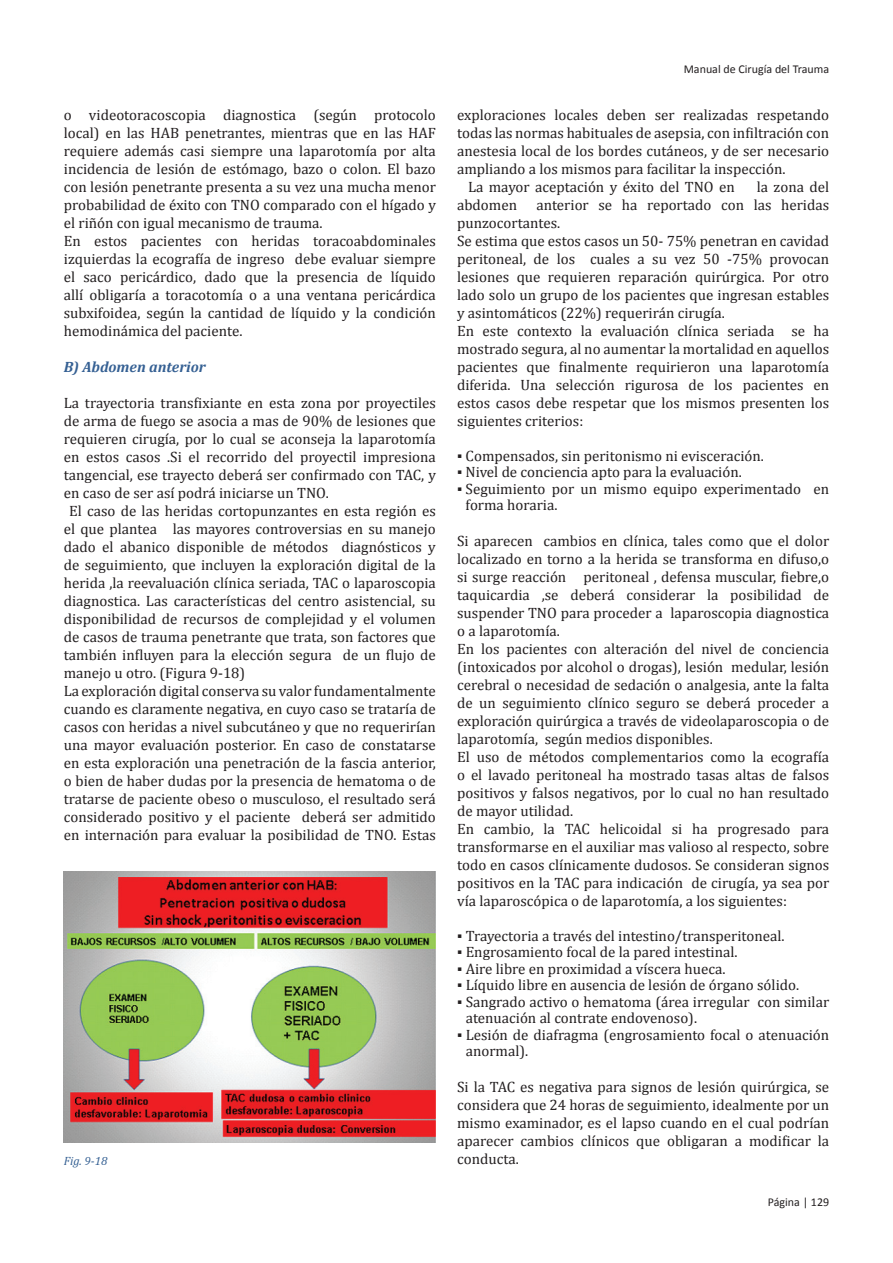
<style>
.page{position:relative;width:893px;height:1263px;background:#fff}
.page>*{position:absolute;margin:0;border:0;box-sizing:border-box;transform-origin:0 0}
.t1{font:15px/18px "Cambria";color:#231f20}
.t2{font:italic 700 15px "Cambria";color:#356093}
.t3{font:12px "Calibri";color:#231f20}
.t4{font:italic 12px "Cambria";color:#356093}
.s1{font-family:"Calibri"}
</style>
<div class="page">
<img style="left:64px;top:872px;width:371px;height:271px">
<p class="t1" style="left:64px;top:106px;width:374px">o videotoracoscopia diagnostica (según protocolo local) en las HAB penetrantes, mientras que en las HAF requiere además casi siempre una laparotomía por alta incidencia de lesión de estómago, bazo o colon. El bazo con lesión penetrante presenta a su vez una mucha menor probabilidad de éxito con TNO comparado con el hígado y el riñón con igual mecanismo de trauma.<br>En estos pacientes con heridas toracoabdominales izquierdas la ecografía de ingreso debe evaluar siempre el saco pericárdico, dado que la presencia de líquido allí obligaría a toracotomía o a una ventana pericárdica subxifoidea, según la cantidad de líquido y la condición hemodinámica del paciente.</p>
<p class="t2" style="left:64px;top:356px;width:143px">B) Abdomen anterior</p>
<p class="t1" style="left:64px;top:394px;width:374px">La trayectoria transfixiante en esta zona por proyectiles</p>
<p class="t1" style="left:64px;top:412px;width:374px">de arma de fuego se asocia a mas de 90% de lesiones que</p>
<p class="t1" style="left:64px;top:430px;width:374px">requieren cirugía, por lo cual se aconseja la laparotomía</p>
<p class="t1" style="left:64px;top:448px;width:374px">en estos casos .Si el recorrido del proyectil impresiona</p>
<p class="t1" style="left:64px;top:466px;width:374px">tangencial, ese trayecto deberá ser confirmado con TAC, y</p>
<p class="t1" style="left:64px;top:484px;width:266px">en caso de ser así podrá iniciarse un TNO.</p>
<p class="t1" style="left:69px;top:502px;width:368px">El caso de las heridas cortopunzantes en esta región es</p>
<p class="t1" style="left:64px;top:520px;width:374px">el que plantea las mayores controversias en su manejo</p>
<p class="t1" style="left:64px;top:538px;width:374px">dado el abanico disponible de métodos diagnósticos y</p>
<p class="t1" style="left:64px;top:556px;width:374px">de seguimiento, que incluyen la exploración digital de la</p>
<p class="t1" style="left:64px;top:574px;width:374px">herida ,la reevaluación clínica seriada, TAC o laparoscopia</p>
<p class="t1" style="left:64px;top:592px;width:374px">diagnostica. Las características del centro asistencial, su</p>
<p class="t1" style="left:64px;top:610px;width:374px">disponibilidad de recursos de complejidad y el volumen</p>
<p class="t1" style="left:64px;top:628px;width:374px">de casos de trauma penetrante que trata, son factores que</p>
<p class="t1" style="left:64px;top:646px;width:374px">también influyen para la elección segura de un flujo de</p>
<p class="t1" style="left:64px;top:664px;width:183px">manejo u otro. (Figura 9-18)</p>
<p class="t1" style="left:64px;top:682px;width:374px">La exploración digital conserva su valor fundamentalmente</p>
<p class="t1" style="left:64px;top:700px;width:374px">cuando es claramente negativa, en cuyo caso se trataría de</p>
<p class="t1" style="left:64px;top:718px;width:374px">casos con heridas a nivel subcutáneo y que no requerirían</p>
<p class="t1" style="left:64px;top:736px;width:374px">una mayor evaluación posterior. En caso de constatarse</p>
<p class="t1" style="left:64px;top:754px;width:374px">en esta exploración una penetración de la fascia anterior,</p>
<p class="t1" style="left:64px;top:772px;width:374px">o bien de haber dudas por la presencia de hematoma o de</p>
<p class="t1" style="left:64px;top:790px;width:374px">tratarse de paciente obeso o musculoso, el resultado será</p>
<p class="t1" style="left:64px;top:808px;width:374px">considerado positivo y el paciente deberá ser admitido</p>
<p class="t1" style="left:64px;top:826px;width:374px">en internación para evaluar la posibilidad de TNO. Estas</p>
<p class="t4" style="left:64px;top:1152px;width:45px">Fig. 9-18</p>
<p class="t3" style="left:684px;top:61px;width:147px">Manual de Cirugía del Trauma</p>
<p class="t1" style="left:457px;top:106px;width:374px">exploraciones locales deben ser realizadas respetando</p>
<p class="t1" style="left:457px;top:124px;width:374px">todas las normas habituales de asepsia, con infiltración con</p>
<p class="t1" style="left:457px;top:142px;width:374px">anestesia local de los bordes cutáneos, y de ser necesario</p>
<p class="t1" style="left:457px;top:160px;width:330px">ampliando a los mismos para facilitar la inspección.</p>
<p class="t1" style="left:468px;top:178px;width:268px">La mayor aceptación y éxito del TNO en</p>
<p class="t1" style="left:757px;top:178px;width:74px">la zona del</p>
<p class="t1" style="left:457px;top:196px;width:61px">abdomen</p>
<p class="t1" style="left:457px;top:196px;width:374px;text-indent:79px">anterior se ha reportado con las heridas punzocortantes.<br>Se estima que estos casos un 50- 75% penetran en cavidad peritoneal, de los cuales a su vez 50 -75% provocan lesiones que requieren reparación quirúrgica. Por otro lado solo un grupo de los pacientes que ingresan estables y asintomáticos (22%) requerirán cirugía.<br>En este contexto la evaluación clínica seriada se ha mostrado segura, al no aumentar la mortalidad en aquellos pacientes que finalmente requirieron una laparotomía diferida. Una selección rigurosa de los pacientes en estos casos debe respetar que los mismos presenten los siguientes criterios:</p>
<p class="t1" style="left:457px;top:446px;width:308px"><span class="s1">▪</span> Compensados, sin peritonismo ni evisceración.</p>
<p class="t1" style="left:457px;top:463px;width:286px"><span class="s1">▪</span> Nivel de conciencia apto para la evaluación.</p>
<p class="t1" style="left:466px;top:480px;width:365px;line-height:16.5px;text-indent:-9px"><span class="s1">▪</span> Seguimiento por un mismo equipo experimentado en forma horaria.</p>
<p class="t1" style="left:457px;top:532px;width:374px">Si aparecen cambios en clínica, tales como que el dolor localizado en torno a la herida se transforma en difuso,o si surge reacción peritoneal , defensa muscular, fiebre,o taquicardia ,se deberá considerar la posibilidad de suspender TNO para proceder a laparoscopia diagnostica o a laparotomía.<br>En los pacientes con alteración del nivel de conciencia (intoxicados por alcohol o drogas), lesión medular, lesión cerebral o necesidad de sedación o analgesia, ante la falta de un seguimiento clínico seguro se deberá proceder a exploración quirúrgica a través de videolaparoscopia o de laparotomía, según medios disponibles.<br>El uso de métodos complementarios como la ecografía o el lavado peritoneal ha mostrado tasas altas de falsos positivos y falsos negativos, por lo cual no han resultado de mayor utilidad.<br>En cambio, la TAC helicoidal si ha progresado para transformarse en el auxiliar mas valioso al respecto, sobre todo en casos clínicamente dudosos. Se consideran signos positivos en la TAC para indicación de cirugía, ya sea por vía laparoscópica o de laparotomía, a los siguientes:</p>
<p class="t1" style="left:457px;top:926px;width:329px"><span class="s1">▪</span> Trayectoria a través del intestino/transperitoneal.</p>
<p class="t1" style="left:457px;top:943px;width:282px"><span class="s1">▪</span> Engrosamiento focal de la pared intestinal.</p>
<p class="t1" style="left:457px;top:959px;width:270px"><span class="s1">▪</span> Aire libre en proximidad a víscera hueca.</p>
<p class="t1" style="left:457px;top:976px;width:344px"><span class="s1">▪</span> Líquido libre en ausencia de lesión de órgano sólido.</p>
<p class="t1" style="left:466px;top:993px;width:365px;line-height:16.5px;text-indent:-9px"><span class="s1">▪</span> Sangrado activo o hematoma (área irregular con similar atenuación al contrate endovenoso).</p>
<p class="t1" style="left:466px;top:1026px;width:365px;line-height:16.5px;text-indent:-9px"><span class="s1">▪</span> Lesión de diafragma (engrosamiento focal o atenuación anormal).</p>
<p class="t1" style="left:457px;top:1078px;width:374px;text-align:justify">Si la TAC es negativa para signos de lesión quirúrgica, se considera que 24 horas de seguimiento, idealmente por un mismo examinador, es el lapso cuando en el cual podrían aparecer cambios clínicos que obligaran a modificar la conducta.</p>
<p class="t3" style="left:768px;top:1194px;width:63px">Página | 129</p>
</div>
